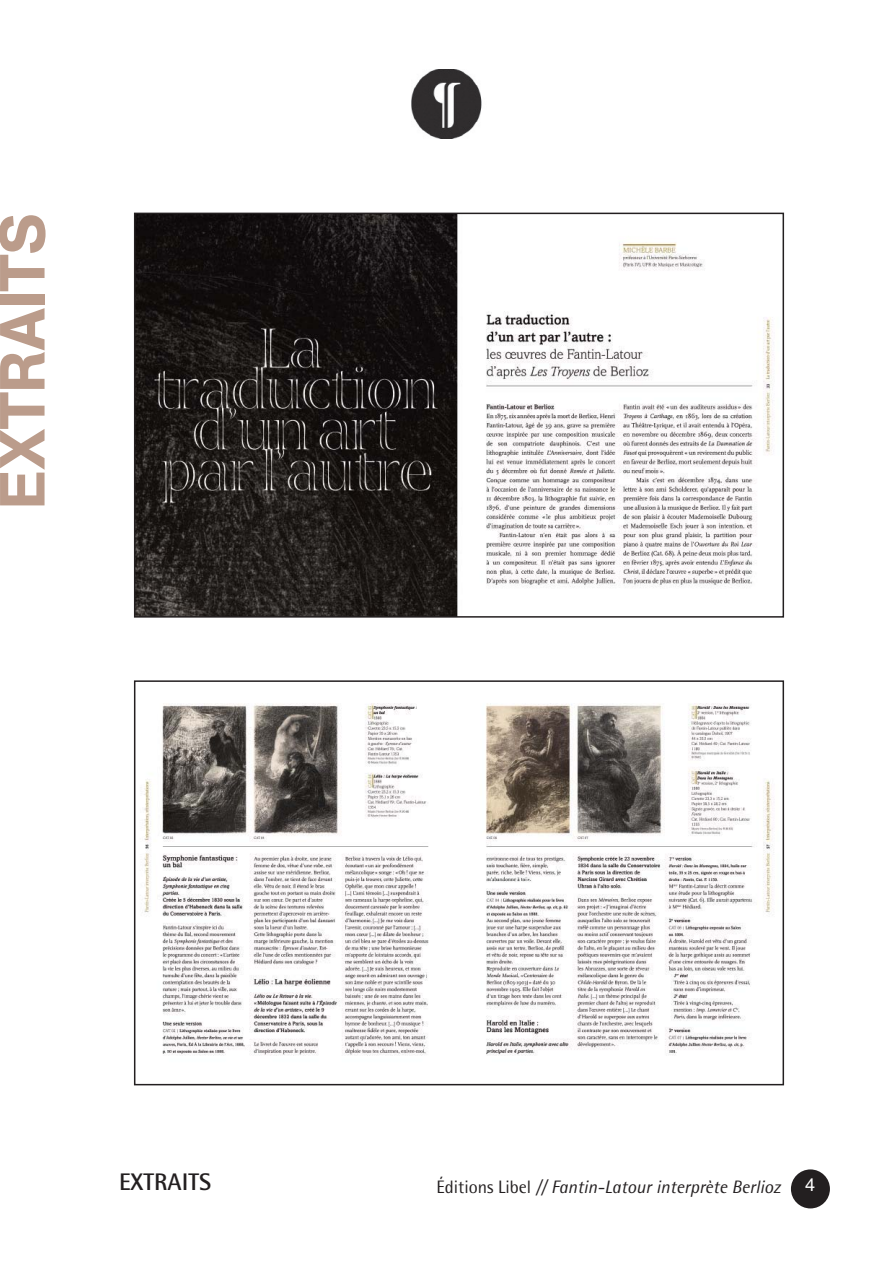
<style>
.page{position:relative;width:893px;height:1263px;background:#fff}
.page>*{position:absolute;margin:0;border:0;box-sizing:border-box;transform-origin:0 0}
.t1{font:63px "AG Schoolbook Medium A";color:#bb9c8b}
.t2{font:700 24px "Rotis Semi Sans Std";color:#231f20}
.t3{font:italic 18px "Rotis Semi Sans Std";color:#231f20}
.t4{font:18px "Helvetica";color:#fff}
.s1{font-style:normal}
</style>
<div class="page">
<div style="left:791px;top:1169px;width:39px;height:39px;background:#231f20;border-radius:50%"></div>
<svg style="left:411px;top:69px;width:71px;height:70px;fill:#302d2e"></svg>
<img style="left:137px;top:216px;width:637px;height:399px">
<div style="left:134px;top:213px;width:650px;height:405px;border:2px solid #231f20"></div>
<img style="left:144px;top:703px;width:630px;height:353px">
<div style="left:134px;top:680px;width:650px;height:405px;border:2px solid #231f20"></div>
<h1 class="t1" style="left:0;top:509px;width:298px;rotate:-90deg">EXTRAITS</h1>
<h2 class="t2" style="left:119px;top:1173px;width:94px">EXTRAITS</h2>
<p class="t3" style="left:436px;top:1179px;width:345px"><span class="s1">Éditions Libel</span> // Fantin-Latour interprète Berlioz</p>
<p class="t4" style="left:805px;top:1178px;width:12px">4</p>
</div>
